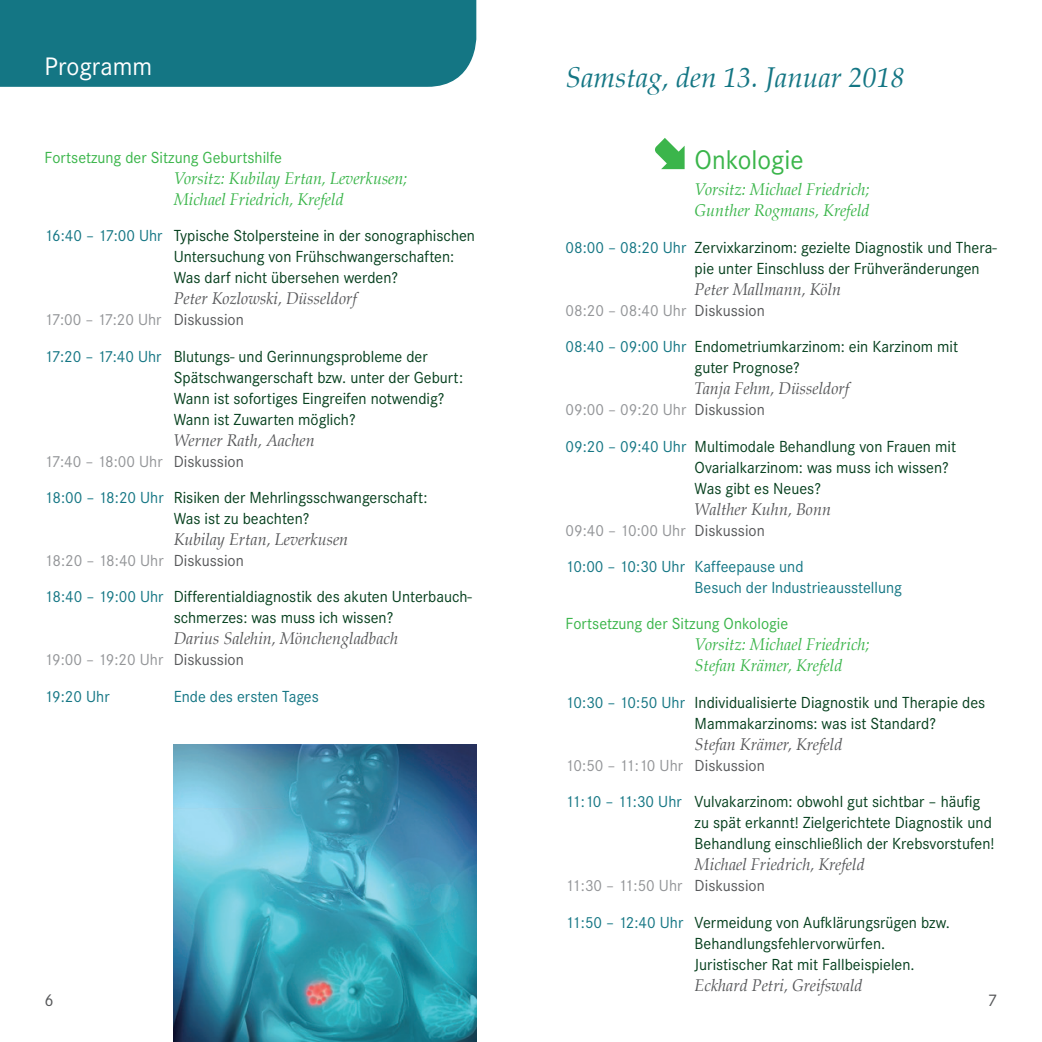
<style>
.page{position:relative;width:1042px;height:1042px;background:#fff}
.page>*{position:absolute;margin:0;border:0;box-sizing:border-box;transform-origin:0 0}
.t1{font:italic 28px "Palatino";color:#147684}
.t2{font:28px "Corporate S";color:#3ab54a}
.t3{font:26.25px "Corporate S";color:#fff}
.t4{font:17.5px "Corporate S";color:#57585a}
.t5{font:16.62px/21px "Corporate S";color:#053f1d}
.t6{font:italic 16.62px "Palatino";color:#57585a}
.t7{font:italic 16.62px/21px "Palatino";color:#3ab54a}
.t8{font:16.62px/36.4px "Corporate S";color:#147684}
.t9{font:16.62px "Corporate S";color:#3ab54a}
.t10{font:16.62px/36.4px "Corporate S";color:#939598}
.s1{color:#147684}
.s2{color:#939598}
.s3{color:#57585a}
</style>
<div class="page">
<div style="left:0;top:0;width:476px;height:87px;background:#147684"></div>
<img style="left:174px;top:744px;width:302px;height:298px">
<svg style="left:655px;top:138px;width:29px;height:31px"></svg>
<h2 class="t3" style="left:45px;top:51px;width:109px">Programm</h2>
<p class="t9" style="left:45px;top:148px;width:239px">Fortsetzung der Sitzung Geburtshilfe</p>
<p class="t7" style="left:174px;top:167px;width:235px">Vorsitz: Kubilay Ertan, Leverkusen;<br>Michael Friedrich, Krefeld</p>
<p class="t5" style="left:174px;top:225px;width:303px;text-indent:-129px"><span class="s1">16:40 – 17:00 Uhr</span> Typische Stolpersteine in der sonographischen<br>Untersuchung von Frühschwangerschaften:<br>Was darf nicht übersehen werden?</p>
<p class="t6" style="left:174px;top:284px;width:185px">Peter Kozlowski, Düsseldorf</p>
<p class="t5" style="left:45px;top:301px;width:384px;line-height:36.4px"><span class="s2">17:00 – 17:20 Uhr</span> <span class="s3">Diskussion<br></span><span class="s1">17:20 – 17:40 Uhr</span> Blutungs- und Gerinnungsprobleme der</p>
<p class="t5" style="left:174px;top:367px;width:291px">Spätschwangerschaft bzw. unter der Geburt:<br>Wann ist sofortiges Eingreifen notwendig?<br>Wann ist Zuwarten möglich?</p>
<p class="t6" style="left:174px;top:426px;width:143px">Werner Rath, Aachen</p>
<p class="t5" style="left:45px;top:443px;width:384px;line-height:36.4px"><span class="s2">17:40 – 18:00 Uhr</span> <span class="s3">Diskussion<br></span><span class="s1">18:00 – 18:20 Uhr</span> Risiken der Mehrlingsschwangerschaft:</p>
<p class="t5" style="left:174px;top:508px;width:137px">Was ist zu beachten?</p>
<p class="t6" style="left:174px;top:525px;width:176px">Kubilay Ertan, Leverkusen</p>
<p class="t5" style="left:45px;top:542px;width:429px;line-height:36.4px"><span class="s2">18:20 – 18:40 Uhr</span> <span class="s3">Diskussion<br></span><span class="s1">18:40 – 19:00 Uhr</span> Differentialdiagnostik des akuten Unterbauch-</p>
<p class="t5" style="left:174px;top:607px;width:221px">schmerzes: was muss ich wissen?</p>
<p class="t6" style="left:174px;top:625px;width:226px">Darius Salehin, Mönchengladbach</p>
<p class="t10" style="left:45px;top:642px;width:201px">19:00 – 19:20 Uhr <span class="s3">Diskussion<br></span><span class="s1">19:20 Uhr</span></p>
<p class="t8" style="left:174px;top:678px;width:147px">Ende des ersten Tages</p>
<p class="t4" style="left:45px;top:990px;width:11px">6</p>
<h1 class="t1" style="left:566px;top:53px;width:341px">Samstag, den 13. Januar 2018</h1>
<h1 class="t2" style="left:694px;top:144px;width:110px">Onkologie</h1>
<p class="t7" style="left:694px;top:179px;width:176px">Vorsitz: Michael Friedrich;<br>Gunther Rogmans, Krefeld</p>
<p class="t5" style="left:694px;top:237px;width:304px;text-indent:-129px"><span class="s1">08:00 – 08:20 Uhr</span> Zervixkarzinom: gezielte Diagnostik und Thera&shy;pie unter Einschluss der Frühveränderungen</p>
<p class="t6" style="left:694px;top:275px;width:148px">Peter Mallmann, Köln</p>
<p class="t5" style="left:566px;top:292px;width:394px;line-height:36.4px"><span class="s2">08:20 – 08:40 Uhr</span> <span class="s3">Diskussion<br></span><span class="s1">08:40 – 09:00 Uhr</span> Endometriumkarzinom: ein Karzinom mit</p>
<p class="t5" style="left:694px;top:357px;width:107px">guter Prognose?</p>
<p class="t6" style="left:694px;top:374px;width:156px">Tanja Fehm, Düsseldorf</p>
<p class="t5" style="left:566px;top:391px;width:392px;line-height:36.4px"><span class="s2">09:00 – 09:20 Uhr</span> <span class="s3">Diskussion<br></span><span class="s1">09:20 – 09:40 Uhr</span> Multimodale Behandlung von Frauen mit</p>
<p class="t5" style="left:694px;top:457px;width:256px">Ovarialkarzinom: was muss ich wissen?<br>Was gibt es Neues?</p>
<p class="t6" style="left:694px;top:495px;width:138px">Walther Kuhn, Bonn</p>
<p class="t8" style="left:566px;top:512px;width:239px"><span class="s2">09:40 – 10:00 Uhr</span> <span class="s3">Diskussion<br></span>10:00 – 10:30 Uhr Kaffeepause und</p>
<p class="t8" style="left:694px;top:569px;width:209px">Besuch der Industrieausstellung</p>
<p class="t9" style="left:566px;top:614px;width:224px">Fortsetzung der Sitzung Onkologie</p>
<p class="t7" style="left:694px;top:634px;width:176px">Vorsitz: Michael Friedrich;<br>Stefan Krämer, Krefeld</p>
<p class="t5" style="left:694px;top:692px;width:292px;text-indent:-129px"><span class="s1">10:30 – 10:50 Uhr</span> Individualisierte Diagnostik und Therapie des<br>Mammakarzinoms: was ist Standard?</p>
<p class="t6" style="left:694px;top:730px;width:149px">Stefan Krämer, Krefeld</p>
<p class="t5" style="left:566px;top:747px;width:416px;line-height:36.4px"><span class="s2">10:50 – 11:10 Uhr</span> <span class="s3">Diskussion<br></span><span class="s1">11:10 – 11:30 Uhr</span> Vulvakarzinom: obwohl gut sichtbar – häufig</p>
<p class="t5" style="left:694px;top:812px;width:301px">zu spät erkannt! Zielgerichtete Diagnostik und<br>Behandlung einschließlich der Krebsvorstufen!</p>
<p class="t6" style="left:694px;top:851px;width:172px">Michael Friedrich, Krefeld</p>
<p class="t5" style="left:566px;top:868px;width:386px;line-height:36.4px"><span class="s2">11:30 – 11:50 Uhr</span> <span class="s3">Diskussion<br></span><span class="s1">11:50 – 12:40 Uhr</span> Vermeidung von Aufklärungsrügen bzw.</p>
<p class="t5" style="left:694px;top:933px;width:221px">Behandlungs fehlervorwürfen.<br>Juristischer Rat mit Fallbeispielen.</p>
<p class="t6" style="left:694px;top:971px;width:169px">Eckhard Petri, Greifswald</p>
<p class="t4" style="left:988px;top:990px;width:11px">7</p>
</div>
